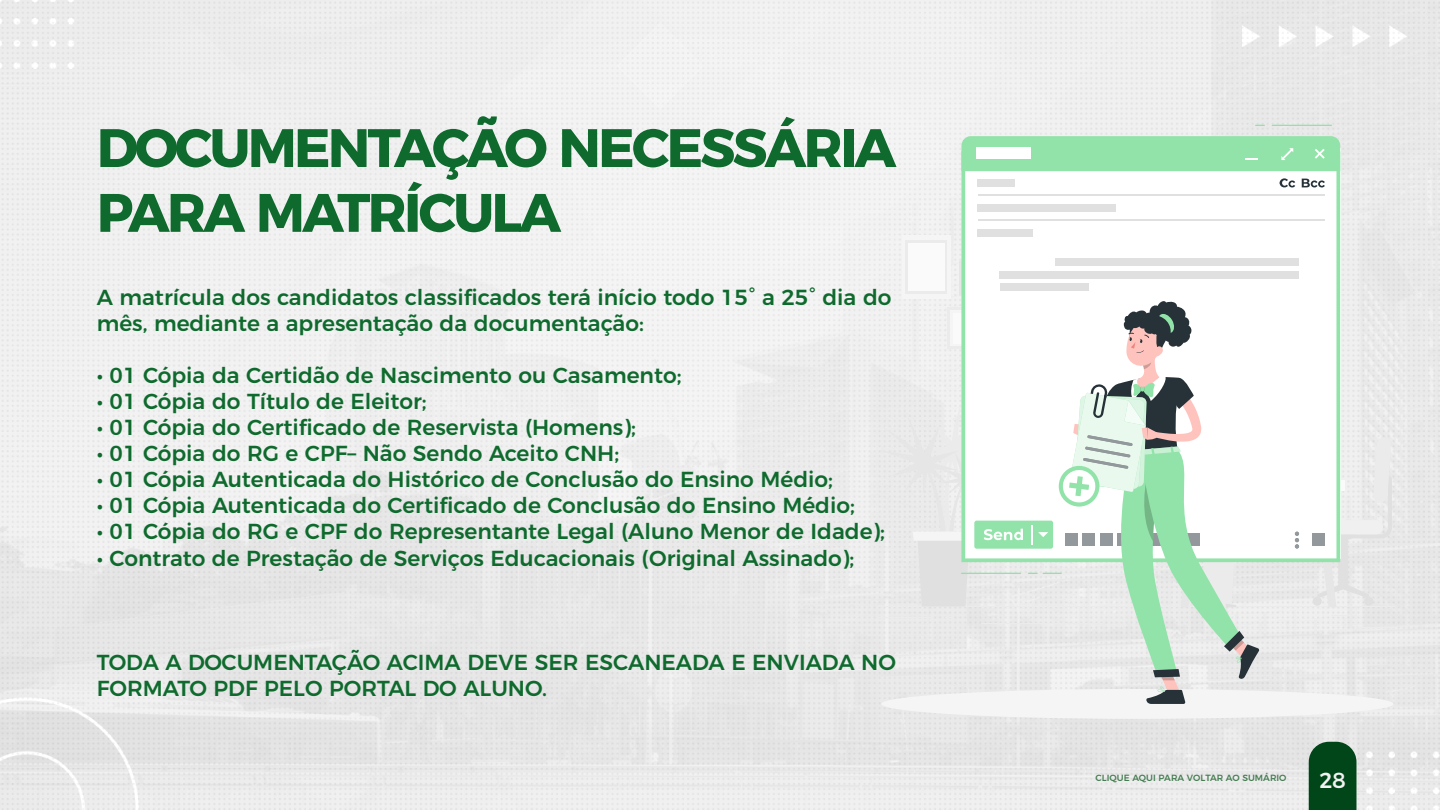
<style>
.page{position:relative;width:1440px;height:810px;background:#fff}
.page>*{position:absolute;margin:0;border:0;box-sizing:border-box;transform-origin:0 0}
.t1{font:700 54px/64.8px "Montserrat";letter-spacing:-.05em;color:#0e6a2d}
.t2{font:500 21.75px/26.1px "Montserrat";color:#0e6a2d}
.t3{font:500 21.75px "Montserrat";color:#f2f2f2}
.t4{font:500 9px "Montserrat";color:#457d52}
</style>
<div class="page">
<img style="left:0;top:0;width:1440px;height:810px">
<hr style="left:1358px;top:628px;width:37px;height:1px;background:#ebebeb">
<svg style="left:1331px;top:615px;width:25px;height:1px"></svg>
<hr style="left:877px;top:618px;width:56px;height:1px;background:#ebebeb">
<hr style="left:981px;top:623px;width:124px;height:1px;background:#ebebeb">
<svg style="left:877px;top:174px;width:84px;height:374px;fill:#f1f1f1"></svg>
<svg style="left:1340px;top:174px;width:55px;height:374px;fill:#eaebeb"></svg>
<hr style="left:877px;top:606px;width:518px;height:1px;background:#ebebeb">
<div style="left:902px;top:235px;width:49px;height:64px;background:#f5f5f5"></div>
<div style="left:905px;top:240px;width:42px;height:54px;background:#ebebeb"></div>
<div style="left:908px;top:243px;width:36px;height:48px;background:#fafafa"></div>
<div style="left:947px;top:307px;width:49px;height:42px;background:#ebebeb"></div>
<div style="left:951px;top:311px;width:41px;height:35px;background:#f5f5f5"></div>
<div style="left:953px;top:313px;width:37px;height:31px;background:#fafafa"></div>
<div style="left:959px;top:262px;width:44px;height:33px;background:#e6e6e6"></div>
<div style="left:1313px;top:597px;width:9px;height:9px;background:#e0e0e0;border-radius:5px"></div>
<svg style="left:1314px;top:437px;width:78px;height:169px"></svg>
<div style="left:881px;top:689px;width:513px;height:30px;background:#f5f5f5;border-radius:50%"></div>
<svg style="left:961px;top:171px;width:379px;height:391px"></svg>
<hr style="left:1272px;top:125px;width:59px;height:1px;background:#92e3a9">
<svg style="left:961px;top:136px;width:379px;height:35px;background:#99e4ae"></svg>
<hr style="left:978px;top:194px;width:346px;height:2px;background:#e0e0e0">
<hr style="left:978px;top:219px;width:346px;height:2px;background:#e0e0e0">
<div style="left:974px;top:521px;width:79px;height:28px;background:#92e3a9;border-radius:2px"></div>
<div style="left:977px;top:204px;width:139px;height:7px;background:#e0e0e0"></div>
<div style="left:977px;top:230px;width:55px;height:7px;background:#e0e0e0"></div>
<div style="left:1056px;top:259px;width:243px;height:7px;background:#e0e0e0"></div>
<div style="left:1000px;top:271px;width:299px;height:8px;background:#e0e0e0"></div>
<div style="left:1000px;top:284px;width:89px;height:7px;background:#e0e0e0"></div>
<div style="left:977px;top:180px;width:38px;height:7px;background:#e0e0e0"></div>
<div style="left:1313px;top:533px;width:12px;height:13px;background:#92989b"></div>
<svg style="left:879px;top:404px;width:144px;height:202px"></svg>
<svg style="left:1280px;top:178px;width:15px;height:10px"></svg>
<svg style="left:1302px;top:179px;width:23px;height:9px"></svg>
<svg style="left:1029px;top:299px;width:271px;height:405px"></svg>
<div style="left:1309px;top:742px;width:47px;height:68px;background:#004618"></div>
<h1 class="t1" style="left:97px;top:111px;width:801px">DOCUMENTAÇÃO NECESSÁRIA<br>PARA MATRÍCULA</h1>
<p class="t2" style="left:97px;top:282px;width:796px">A matrícula dos candidatos classificados terá início todo 15° a 25° dia do mês, mediante a apresentação da documentação:</p>
<p class="t2" style="left:97px;top:360px;width:586px">• 01 Cópia da Certidão de Nascimento ou Casamento;</p>
<p class="t2" style="left:97px;top:386px;width:332px">• 01 Cópia do Título de Eleitor;</p>
<p class="t2" style="left:97px;top:413px;width:541px">• 01 Cópia do Certificado de Reservista (Homens);</p>
<p class="t2" style="left:97px;top:439px;width:524px">• 01 Cópia do RG e CPF– Não Sendo Aceito CNH;</p>
<p class="t2" style="left:97px;top:465px;width:738px">• 01 Cópia Autenticada do Histórico de Conclusão do Ensino Médio;</p>
<p class="t2" style="left:97px;top:491px;width:760px">• 01 Cópia Autenticada do Certificado de Conclusão do Ensino Médio;</p>
<p class="t2" style="left:97px;top:517px;width:790px">• 01 Cópia do RG e CPF do Representante Legal (Aluno Menor de Idade);</p>
<p class="t2" style="left:97px;top:543px;width:759px">• Contrato de Prestação de Serviços Educacionais (Original Assinado);</p>
<p class="t2" style="left:97px;top:647px;width:801px">TODA A DOCUMENTAÇÃO ACIMA DEVE SER ESCANEADA E ENVIADA NO<br>FORMATO PDF PELO PORTAL DO ALUNO.</p>
<p class="t4" style="left:1096px;top:771px;width:192px">CLIQUE AQUI PARA VOLTAR AO SUMÁRIO</p>
<p class="t3" style="left:1319px;top:763px;width:28px">28</p>
</div>
